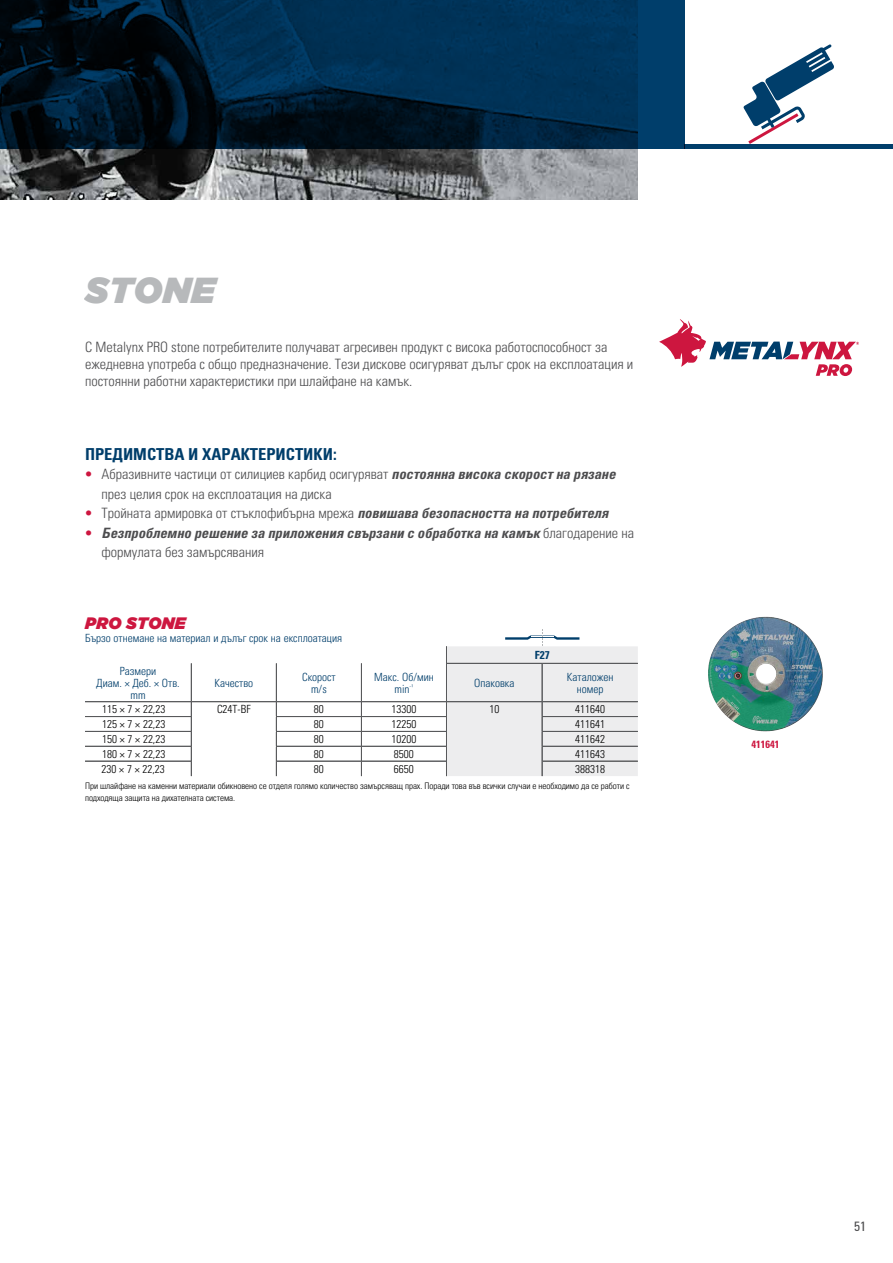
<style>
.page{position:relative;width:893px;height:1263px;background:#fff}
.page>*{position:absolute;margin:0;border:0;box-sizing:border-box;transform-origin:0 0}
.t1{font:italic 36px "Gotham Ultra";letter-spacing:.015em;color:#b7b9bb}
.t2{font:16.5px "Univers LTCYR 67 Bold Cond";color:#003e6b}
.t3{font:italic 16.5px "Gotham Ultra";letter-spacing:.015em;color:#cd163f}
.t4{font:14.25px/17.2px "Univers LTCYR 47 Light Cond";color:#4d4d4f}
.t5{font:14.25px "Univers LTCYR 67 Bold Cond Obl";color:#4d4d4f}
.t6{font:condensed 13.5px "Univers LT Pro";color:#4d4d4f}
.t7{font:300 condensed 11.25px "Univers LT Pro";color:#000}
.t8{font:11.25px/12px "Univers LTCYR 47 Light Cond";color:#003e6b;text-align:center}
.t9{font:700 condensed 11.25px "Univers LT Pro";color:#003e6b}
.t10{font:700 condensed 10.5px "Univers LT Pro";color:#cd163f}
.t11{font:9px/12px "Univers LTCYR 47 Light Cond";color:#000}
.s1{color:#cd163f}
.s2{font-family:"Univers LTCYR 67 Bold Cond Obl"}
.s3{font-family:"Univers LTCYR 47 Light Cond";color:#cd163f}
.s4{font-family:"Univers LTCYR 47 Light Cond"}
</style>
<div class="page">
<div style="left:685px;top:144px;width:208px;height:5px;background:#003e6b"></div>
<svg style="left:743px;top:44px;width:91px;height:100px"></svg>
<img style="left:0;top:149px;width:638px;height:51px">
<svg style="left:0;top:0;width:685px;height:149px;background:#00233e"></svg>
<img style="left:726px;top:617px;width:39px;height:15px">
<svg style="left:659px;top:319px;width:200px;height:57px"></svg>
<svg style="left:191px;top:702px;width:1px;height:74px"></svg>
<svg style="left:276px;top:702px;width:1px;height:74px"></svg>
<svg style="left:361px;top:702px;width:1px;height:74px"></svg>
<hr style="left:85px;top:701px;width:106px;height:1px;background:#58595b">
<hr style="left:191px;top:701px;width:85px;height:1px;background:#58595b">
<hr style="left:276px;top:701px;width:85px;height:1px;background:#58595b">
<hr style="left:361px;top:701px;width:85px;height:1px;background:#58595b">
<hr style="left:85px;top:716px;width:107px;height:1px;background:#58595b">
<hr style="left:276px;top:716px;width:85px;height:1px;background:#58595b">
<hr style="left:361px;top:716px;width:86px;height:1px;background:#58595b">
<hr style="left:85px;top:731px;width:107px;height:1px;background:#58595b">
<hr style="left:276px;top:731px;width:85px;height:1px;background:#58595b">
<hr style="left:361px;top:731px;width:86px;height:1px;background:#58595b">
<hr style="left:85px;top:746px;width:107px;height:1px;background:#58595b">
<hr style="left:276px;top:746px;width:85px;height:1px;background:#58595b">
<hr style="left:361px;top:746px;width:86px;height:1px;background:#58595b">
<hr style="left:191px;top:663px;width:1px;height:38px;background:#58595b">
<hr style="left:276px;top:663px;width:1px;height:38px;background:#58595b">
<hr style="left:361px;top:663px;width:1px;height:38px;background:#58595b">
<svg style="left:446px;top:629px;width:192px;height:147px;background:#e9eaeb"></svg>
<hr style="left:446px;top:663px;width:96px;height:1px;background:#58595b">
<hr style="left:542px;top:663px;width:96px;height:1px;background:#58595b">
<hr style="left:542px;top:716px;width:96px;height:1px;background:#58595b">
<hr style="left:446px;top:701px;width:96px;height:1px;background:#58595b">
<hr style="left:542px;top:701px;width:96px;height:1px;background:#58595b">
<hr style="left:85px;top:761px;width:106px;height:1px;background:#58595b">
<hr style="left:277px;top:761px;width:84px;height:1px;background:#58595b">
<hr style="left:361px;top:761px;width:85px;height:1px;background:#58595b">
<hr style="left:543px;top:761px;width:95px;height:1px;background:#58595b">
<hr style="left:446px;top:664px;width:1px;height:37px;background:#58595b">
<h1 class="t1" style="left:85px;top:269px;width:132px">STONE</h1>
<p class="t4" style="left:85px;top:337px;width:550px">С Metalynx PRO stone потребителите получават агресивен продукт с висока работоспособност за ежедневна употреба с общо предназначение. Тези дискове осигуряват дълъг срок на експлоатация и постоянни работни характеристики при шлайфане на камък.</p>
<p class="t2" style="left:85px;top:444px;width:253px">ПРЕДИМСТВА И ХАРАКТЕРИСТИКИ:</p>
<p class="t4" style="left:102px;top:464px;width:515px;line-height:19.5px;text-indent:-17px"><span class="s1">•</span> Абразивните частици от силициев карбид осигуряват <span class="s2">постоянна висока скорост на рязане </span>през целия срок на експлоатация на диска</p>
<p class="t4" style="left:85px;top:504px;width:525px"><span class="s1">•</span> Тройната армировка от стъклофибърна мрежа <span class="s2">повишава безопасността на потребителя</span></p>
<p class="t5" style="left:85px;top:524px;width:550px"><span class="s3">•</span> Безпроблемно решение за приложения свързани с обработка на камък <span class="s4">благодарение на</span></p>
<p class="t4" style="left:102px;top:543px;width:164px">формулата без замърсявания</p>
<p class="t3" style="left:85px;top:613px;width:102px">PRO STONE</p>
<p class="t8" style="left:85px;top:632px;width:259px">Бързо отнемане на материал и дълъг срок на експлоатация</p>
<p class="t8" style="left:96px;top:664px;width:85px">Размери<br>Диам. × Деб. × Отв. mm</p>
<p class="t9" style="left:535px;top:648px;width:16px">F27</p>
<p class="t8" style="left:215px;top:676px;width:40px">Качество</p>
<p class="t8" style="left:302px;top:670px;width:35px">Скорост m/s</p>
<p class="t8" style="left:374px;top:670px;width:61px">Макс. Об/мин min<sup>⁻¹</sup></p>
<p class="t8" style="left:474px;top:676px;width:42px">Опаковка</p>
<p class="t8" style="left:567px;top:670px;width:48px">Каталожен номер</p>
<p class="t7" style="left:102px;top:701px;width:65px">115 × 7 × 22,23</p>
<p class="t7" style="left:217px;top:702px;width:35px">C24T-BF</p>
<p class="t7" style="left:314px;top:701px;width:11px">80</p>
<p class="t7" style="left:391px;top:701px;width:26px">13300</p>
<p class="t7" style="left:489px;top:702px;width:11px">10</p>
<p class="t7" style="left:575px;top:701px;width:31px">411640</p>
<p class="t7" style="left:102px;top:716px;width:65px">125 × 7 × 22,23</p>
<p class="t7" style="left:314px;top:716px;width:11px">80</p>
<p class="t7" style="left:391px;top:716px;width:26px">12250</p>
<p class="t7" style="left:575px;top:716px;width:31px">411641</p>
<p class="t7" style="left:102px;top:731px;width:65px">150 × 7 × 22,23</p>
<p class="t7" style="left:314px;top:731px;width:11px">80</p>
<p class="t7" style="left:391px;top:731px;width:26px">10200</p>
<p class="t7" style="left:575px;top:731px;width:31px">411642</p>
<p class="t7" style="left:102px;top:746px;width:65px">180 × 7 × 22,23</p>
<p class="t7" style="left:314px;top:746px;width:11px">80</p>
<p class="t7" style="left:394px;top:746px;width:21px">8500</p>
<p class="t7" style="left:575px;top:746px;width:31px">411643</p>
<p class="t7" style="left:102px;top:761px;width:65px">230 × 7 × 22,23</p>
<p class="t7" style="left:314px;top:761px;width:11px">80</p>
<p class="t7" style="left:394px;top:761px;width:21px">6650</p>
<p class="t7" style="left:575px;top:761px;width:31px">388318</p>
<p class="t11" style="left:85px;top:779px;width:546px">При шлайфане на каменни материали обикновено се отделя голямо количество замърсяващ прах. Поради това във всички случаи е необходимо да се работи с подходяща защита на дихателната система.</p>
<p class="t10" style="left:751px;top:737px;width:29px">411641</p>
<p class="t6" style="left:854px;top:1218px;width:13px">51</p>
</div>
